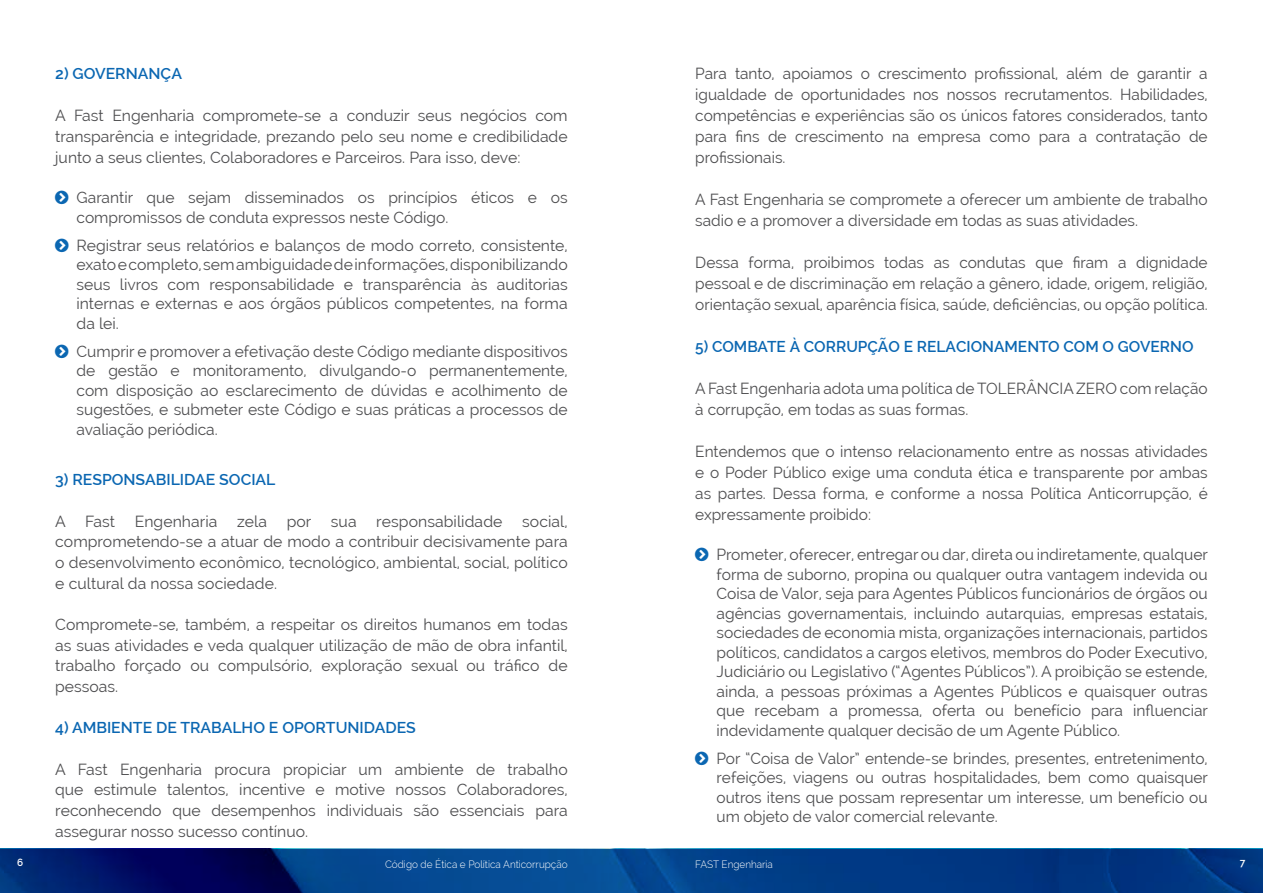
<style>
.page{position:relative;width:1263px;height:893px;background:#fff}
.page>*{position:absolute;margin:0;border:0;box-sizing:border-box;transform-origin:0 0}
.t1{font:15.75px/19.5px "Raleway";color:#4d4d4f;text-align:justify}
.t2{font:600 15.75px "Raleway";color:#0b67b2}
.t3{font:300 10.5px "Raleway";color:#fff;scale:.95 1}
.t4{font:600 10.5px "Raleway";color:#fff;scale:.95 1}
</style>
<div class="page">
<svg style="left:0;top:849px;width:1263px;height:44px;background:#01347f"></svg>
<p class="t2" style="left:55px;top:64px;width:128px">2) GOVERNANÇA</p>
<p class="t1" style="left:55px;top:105px;width:514px;line-height:21px">A Fast Engenharia compromete-se a conduzir seus negócios com transparência e integridade, prezando pelo seu nome e credibilidade junto a seus clientes, Colaboradores e Parceiros. Para isso, deve:</p>
<p class="t1" style="left:77px;top:188px;width:493px">Garantir que sejam disseminados os princípios éticos e os compromissos de conduta expressos neste Código.</p>
<p class="t1" style="left:77px;top:235px;width:493px">Registrar seus relatórios e balanços de modo correto, consistente, exato e completo, sem ambiguidade de informações, disponibilizando seus livros com responsabilidade e transparência às auditorias internas e externas e aos órgãos públicos competentes, na forma da lei.</p>
<p class="t1" style="left:77px;top:341px;width:493px">Cumprir e promover a efetivação deste Código mediante dispositivos de gestão e monitoramento, divulgando-o permanentemente, com disposição ao esclarecimento de dúvidas e acolhimento de sugestões, e submeter este Código e suas práticas a processos de avaliação periódica.</p>
<p class="t2" style="left:55px;top:470px;width:222px">3) RESPONSABILIDAE SOCIAL</p>
<p class="t1" style="left:55px;top:511px;width:514px;line-height:20.7px">A Fast Engenharia zela por sua responsabilidade social, comprometendo-se a atuar de modo a contribuir decisivamente para o desenvolvimento econômico, tecnológico, ambiental, social, político e cultural da nossa sociedade.</p>
<p class="t1" style="left:55px;top:614px;width:514px;line-height:20.7px">Compromete-se, também, a respeitar os direitos humanos em todas as suas atividades e veda qualquer utilização de mão de obra infantil, trabalho forçado ou compulsório, exploração sexual ou tráfico de pessoas.</p>
<p class="t2" style="left:55px;top:719px;width:362px">4) AMBIENTE DE TRABALHO E OPORTUNIDADES</p>
<p class="t1" style="left:55px;top:759px;width:514px;line-height:20.7px">A Fast Engenharia procura propiciar um ambiente de trabalho que estimule talentos, incentive e motive nossos Colaboradores, reconhecendo que desempenhos individuais são essenciais para assegurar nosso sucesso contínuo.</p>
<p class="t1" style="left:695px;top:63px;width:514px;line-height:21px">Para tanto, apoiamos o crescimento profissional, além de garantir a igualdade de oportunidades nos nossos recrutamentos. Habilidades, competências e experiências são os únicos fatores considerados, tanto para fins de crescimento na empresa como para a contratação de profissionais.</p>
<p class="t1" style="left:695px;top:188px;width:514px;line-height:21px">A Fast Engenharia se compromete a oferecer um ambiente de trabalho sadio e a promover a diversidade em todas as suas atividades.</p>
<p class="t1" style="left:695px;top:251px;width:514px;line-height:21px">Dessa forma, proibimos todas as condutas que firam a dignidade pessoal e de discriminação em relação a gênero, idade, origem, religião, orientação sexual, aparência física, saúde, deficiências, ou opção política.</p>
<p class="t2" style="left:695px;top:337px;width:500px">5) COMBATE À CORRUPÇÃO E RELACIONAMENTO COM O GOVERNO</p>
<p class="t1" style="left:695px;top:377px;width:514px;line-height:21px">A Fast Engenharia adota uma política de TOLERÂNCIA ZERO com relação à corrupção, em todas as suas formas.</p>
<p class="t1" style="left:695px;top:440px;width:514px;line-height:21px">Entendemos que o intenso relacionamento entre as nossas atividades e o Poder Público exige uma conduta ética e transparente por ambas as partes. Dessa forma, e conforme a nossa Política Anticorrupção, é expressamente proibido:</p>
<p class="t1" style="left:716px;top:545px;width:493px">Prometer, oferecer, entregar ou dar, direta ou indiretamente, qualquer forma de suborno, propina ou qualquer outra vantagem indevida ou Coisa de Valor, seja para Agentes Públicos funcionários de órgãos ou agências governamentais, incluindo autarquias, empresas estatais, sociedades de economia mista, organizações internacionais, partidos políticos, candidatos a cargos eletivos, membros do Poder Executivo, Judiciário ou Legislativo (“Agentes Públicos”). A proibição se estende, ainda, a pessoas próximas a Agentes Públicos e quaisquer outras que recebam a promessa, oferta ou benefício para influenciar indevidamente qualquer decisão de um Agente Público.</p>
<p class="t1" style="left:716px;top:748px;width:493px">Por “Coisa de Valor” entende-se brindes, presentes, entretenimento, refeições, viagens ou outras hospitalidades, bem como quaisquer outros itens que possam representar um interesse, um benefício ou um objeto de valor comercial relevante.</p>
<p class="t4" style="left:17px;top:857px;width:8px">6</p>
<p class="t3" style="left:385px;top:858px;width:194px">Código de Ética e Política Anticorrupção</p>
<p class="t3" style="left:695px;top:858px;width:83px">FAST Engenharia</p>
<p class="t4" style="left:1240px;top:857px;width:7px">7</p>
</div>
